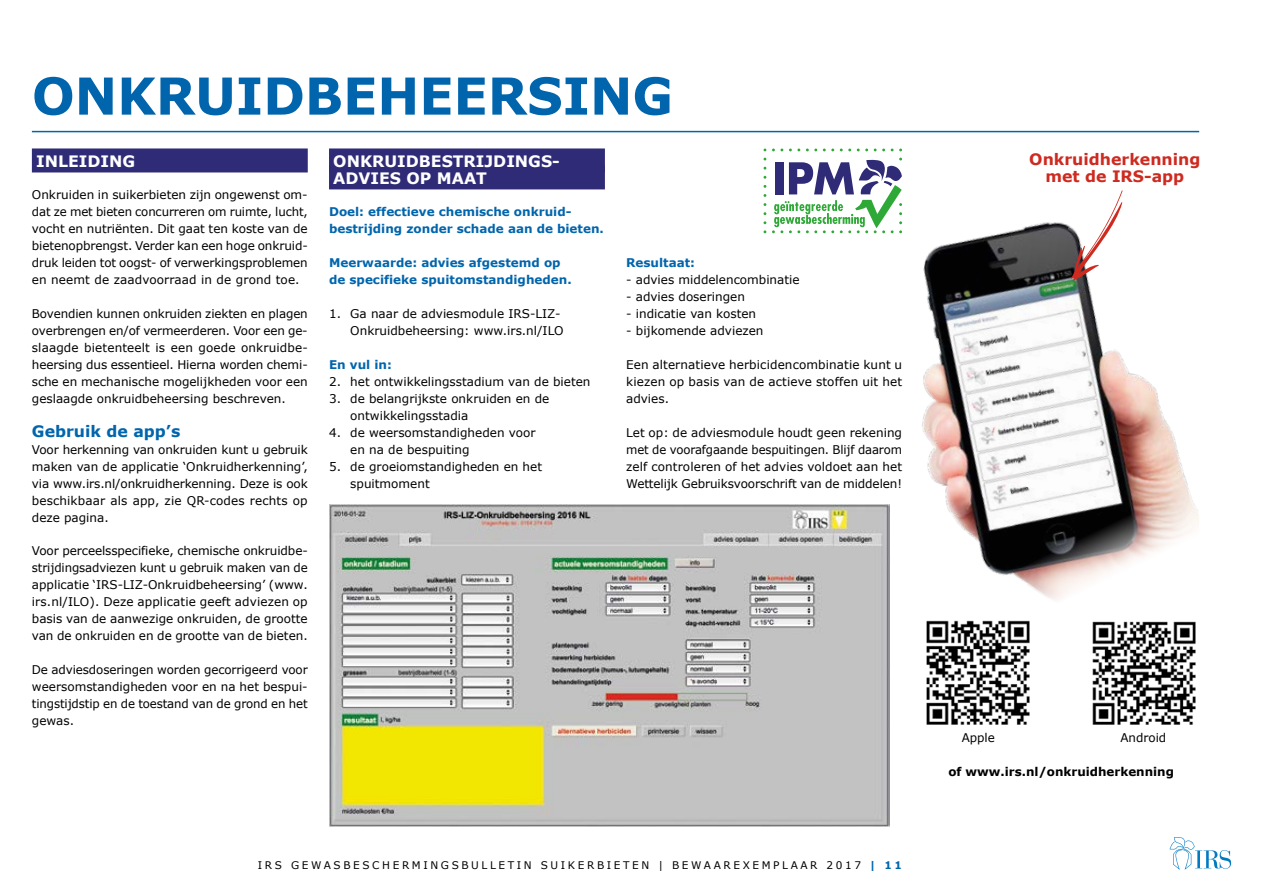
<style>
.page{position:relative;width:1263px;height:893px;background:#fff}
.page>*{position:absolute;margin:0;border:0;box-sizing:border-box;transform-origin:0 0}
.t1{font:700 51px "Verdana";letter-spacing:-.005em;color:#0065ad}
.t2{font:700 15.75px/17px "Verdana";color:#fff}
.t3{font:700 15.75px/17px "Verdana";color:#cd2a20;text-align:center}
.t4{font:700 15.75px "Verdana";color:#0065ad}
.t5{font:12px/17px "Verdana";color:#000;text-align:justify}
.t6{font:700 12px/17px "Verdana";color:#0065ad}
.t7{font:700 12px "Verdana";color:#000}
.t8{font:10.5px "Verdana";letter-spacing:.25em;color:#000}
.s1{font-weight:700;color:#0065ad}
</style>
<div class="page">
<hr style="left:32px;top:131px;width:1167px;height:1px;background:#0065ad">
<svg style="left:1169px;top:837px;width:62px;height:32px"></svg>
<div style="left:32px;top:148px;width:276px;height:24px;background:#2f2b76"></div>
<div style="left:329px;top:148px;width:276px;height:24px;background:#2f2b76"></div>
<div style="left:329px;top:165px;width:276px;height:24px;background:#2f2b76"></div>
<img style="left:922px;top:222px;width:277px;height:378px">
<img style="left:926px;top:620px;width:104px;height:105px">
<img style="left:1092px;top:621px;width:104px;height:104px">
<svg style="left:1071px;top:190px;width:52px;height:91px"></svg>
<svg style="left:840px;top:149px;width:11px;height:2px"></svg>
<svg style="left:874px;top:149px;width:11px;height:2px"></svg>
<svg style="left:857px;top:149px;width:11px;height:2px"></svg>
<svg style="left:823px;top:149px;width:11px;height:2px"></svg>
<svg style="left:806px;top:149px;width:11px;height:2px"></svg>
<svg style="left:789px;top:149px;width:11px;height:2px"></svg>
<svg style="left:772px;top:149px;width:11px;height:2px"></svg>
<svg style="left:772px;top:158px;width:130px;height:75px"></svg>
<img style="left:329px;top:504px;width:560px;height:323px">
<h1 class="t1" style="left:32px;top:60px;width:643px">ONKRUIDBEHEERSING</h1>
<h2 class="t2" style="left:36px;top:152px;width:101px">INLEIDING</h2>
<p class="t5" style="left:32px;top:186px;width:277px">Onkruiden in suikerbieten zijn ongewenst om&shy;dat ze met bieten concurreren om ruimte, lucht, vocht en nutriënten. Dit gaat ten koste van de bietenopbrengst. Verder kan een hoge onkruid&shy;druk leiden tot oogst- of verwerkingsproblemen en neemt de zaadvoorraad in de grond toe.</p>
<p class="t5" style="left:32px;top:305px;width:277px">Bovendien kunnen onkruiden ziekten en plagen overbrengen en/of vermeerderen. Voor een ge&shy;slaagde bietenteelt is een goede onkruidbe&shy;heersing dus essentieel. Hierna worden chemi&shy;sche en mechanische mogelijkheden voor een geslaagde onkruidbeheersing beschreven.</p>
<h2 class="t4" style="left:32px;top:420px;width:150px">Gebruik de app’s</h2>
<p class="t5" style="left:32px;top:441px;width:277px">Voor herkenning van onkruiden kunt u gebruik maken van de applicatie ‘Onkruidherkenning’, via www.irs.nl/onkruidherkenning. Deze is ook beschikbaar als app, zie QR-codes rechts op deze pagina.</p>
<p class="t5" style="left:32px;top:542px;width:277px">Voor perceelsspecifieke, chemische onkruidbe&shy;strijdingsadviezen kunt u gebruik maken van de applicatie ‘IRS-LIZ-Onkruidbeheersing’ (www. irs.nl/ILO). Deze applicatie geeft adviezen op basis van de aanwezige onkruiden, de grootte van de onkruiden en de grootte van de bieten.</p>
<p class="t5" style="left:32px;top:661px;width:277px">De adviesdoseringen worden gecorrigeerd voor weersomstandigheden voor en na het bespui&shy;tingstijdstip en de toestand van de grond en het gewas.</p>
<h2 class="t2" style="left:333px;top:152px;width:226px">ONKRUIDBESTRIJDINGS-<br>ADVIES OP MAAT</h2>
<p class="t6" style="left:329px;top:203px;width:276px">Doel: effectieve chemische onkruid&shy;bestrijding zonder schade aan de bieten.</p>
<p class="t6" style="left:329px;top:254px;width:244px">Meerwaarde: advies afgestemd op de specifieke spuitomstandigheden.</p>
<p class="t5" style="left:350px;top:305px;width:215px;text-indent:-21px">1. Ga naar de adviesmodule IRS-LIZ-<br>Onkruidbeheersing: www.irs.nl/ILO</p>
<p class="t6" style="left:329px;top:356px;width:64px">En vul in:</p>
<p class="t5" style="left:329px;top:373px;width:263px">2. het ontwikkelingsstadium van de bieten</p>
<p class="t5" style="left:350px;top:390px;width:201px;text-indent:-21px">3. de belangrijkste onkruiden en de ontwikkelingsstadia</p>
<p class="t5" style="left:350px;top:424px;width:187px;text-indent:-21px">4. de weersomstandigheden voor en na de bespuiting</p>
<p class="t5" style="left:350px;top:458px;width:193px;text-indent:-21px">5. de groeiomstandigheden en het spuitmoment</p>
<p class="t6" style="left:626px;top:254px;width:70px">Resultaat:</p>
<p class="t5" style="left:626px;top:271px;width:175px">- advies middelencombinatie</p>
<p class="t5" style="left:626px;top:288px;width:120px">- advies doseringen</p>
<p class="t5" style="left:626px;top:305px;width:132px">- indicatie van kosten</p>
<p class="t5" style="left:626px;top:322px;width:139px">- bijkomende adviezen</p>
<p class="t5" style="left:626px;top:356px;width:277px">Een alternatieve herbicidencombinatie kunt u kiezen op basis van de actieve stoffen uit het advies.</p>
<p class="t5" style="left:626px;top:424px;width:277px">Let op: de adviesmodule houdt geen rekening met de voorafgaande bespuitingen. Blijf daarom zelf controleren of het advies voldoet aan het Wettelijk Gebruiksvoorschrift van de middelen!</p>
<p class="t8" style="left:258px;top:857px;width:646px">IRS GEWASBESCHERMINGSBULLETIN SUIKERBIETEN | BEWAAREXEMPLAAR 2017 <span class="s1">| 11</span></p>
<h2 class="t3" style="left:1029px;top:151px;width:173px">Onkruidherkenning met de IRS-app</h2>
<p class="t5" style="left:962px;top:729px;width:35px">Apple</p>
<p class="t7" style="left:948px;top:763px;width:227px">of www.irs.nl/onkruidherkenning</p>
<p class="t5" style="left:1120px;top:729px;width:47px">Android</p>
</div>
